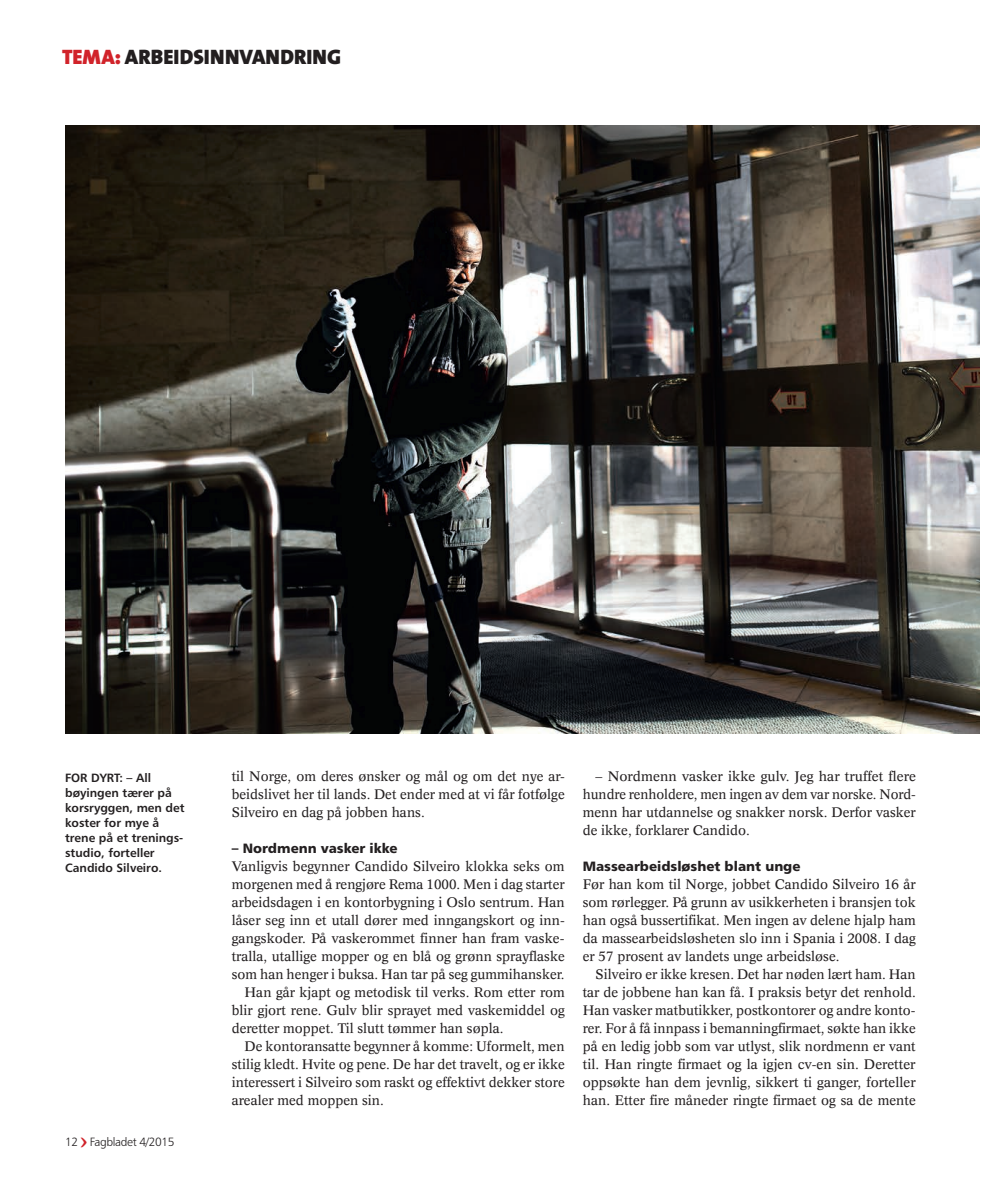
<style>
.page{position:relative;width:981px;height:1194px;background:#fff}
.page>*{position:absolute;margin:0;border:0;box-sizing:border-box;transform-origin:0 0}
.t1{font:900 21px "The Mix";color:#231f20}
.t2{font:13.5px/18px "Concorde";color:#231f20;text-align:justify}
.t3{font:13.5px "Humanist 777 BT Black B";color:#231f20}
.t4{font:12px/15px "Humanist 777 BT Bold B";color:#231f20}
.t5{font:12px "Humanist 777 BT Light B";letter-spacing:-.03em;color:#231f20}
.s1{color:#d1232a}
.s2{font-family:"Fagbladet Pil";color:#d1232a}
</style>
<div class="page">
<img style="left:65px;top:125px;width:914px;height:608px">
<h1 class="t1" style="left:62px;top:43px;width:280px"><span class="s1">TEMA:</span> ARBEIDSINNVANDRING</h1>
<p class="t4" style="left:65px;top:769px;width:121px">FOR DYRT: – All bøyingen tærer på korsryggen, men det koster for mye å trene på et trenings&shy;studio, forteller<br>Candido Silveiro.</p>
<p class="t5" style="left:65px;top:1134px;width:111px">12 <span class="s2">&lt;</span> Fagbladet 4/2015</p>
<p class="t2" style="left:232px;top:767px;width:334px">til Norge, om deres ønsker og mål og om det nye ar&shy;beidslivet her til lands. Det ender med at vi får fotfølge Silveiro en dag på jobben hans.</p>
<p class="t3" style="left:232px;top:839px;width:167px">– Nordmenn vasker ikke</p>
<p class="t2" style="left:232px;top:857px;width:334px">Vanligvis begynner Candido Silveiro klokka seks om</p>
<p class="t2" style="left:232px;top:875px;width:334px">morgenen med å rengjøre Rema 1000. Men i dag starter</p>
<p class="t2" style="left:232px;top:893px;width:334px">arbeidsdagen i en kontorbygning i Oslo sentrum. Han</p>
<p class="t2" style="left:232px;top:911px;width:334px">låser seg inn et utall dører med inngangskort og inn-</p>
<p class="t2" style="left:232px;top:929px;width:334px">gangskoder. På vaskerommet finner han fram vaske-</p>
<p class="t2" style="left:232px;top:947px;width:334px">tralla, utallige mopper og en blå og grønn sprayflaske</p>
<p class="t2" style="left:232px;top:965px;width:334px">som han henger i buksa. Han tar på seg gummihansker.</p>
<p class="t2" style="left:244px;top:983px;width:322px">Han går kjapt og metodisk til verks. Rom etter rom</p>
<p class="t2" style="left:232px;top:1001px;width:334px">blir gjort rene. Gulv blir sprayet med vaskemiddel og</p>
<p class="t2" style="left:232px;top:1019px;width:273px">deretter moppet. Til slutt tømmer han søpla.</p>
<p class="t2" style="left:244px;top:1037px;width:321px">De kontoransatte begynner å komme: Uformelt, men</p>
<p class="t2" style="left:232px;top:1055px;width:334px">stilig kledt. Hvite og pene. De har det travelt, og er ikke</p>
<p class="t2" style="left:232px;top:1073px;width:334px">interessert i Silveiro som raskt og effektivt dekker store</p>
<p class="t2" style="left:232px;top:1091px;width:154px">arealer med moppen sin.</p>
<p class="t2" style="left:582px;top:767px;width:334px;text-indent:13px">– Nordmenn vasker ikke gulv. Jeg har truffet flere hundre renholdere, men ingen av dem var norske. Nord&shy;menn har utdannelse og snakker norsk. Derfor vasker de ikke, forklarer Candido.</p>
<p class="t3" style="left:582px;top:857px;width:219px">Massearbeidsløshet blant unge</p>
<p class="t2" style="left:582px;top:875px;width:334px">Før han kom til Norge, jobbet Candido Silveiro 16 år som rørlegger. På grunn av usikkerheten i bransjen tok han også bussertifikat. Men ingen av delene hjalp ham da massearbeidsløsheten slo inn i Spania i 2008. I dag er 57 prosent av landets unge arbeidsløse.</p>
<p class="t2" style="left:582px;top:965px;width:334px;text-indent:13px">Silveiro er ikke kresen. Det har nøden lært ham. Han tar de jobbene han kan få. I praksis betyr det renhold.<br>Han vasker matbutikker, postkontorer og andre konto&shy;rer. For å få innpass i bemanningfirmaet, søkte han ikke på en ledig jobb som var utlyst, slik nordmenn er vant til. Han ringte firmaet og la igjen cv-en sin. Deretter oppsøkte han dem jevnlig, sikkert ti ganger, forteller han. Etter fire måneder ringte firmaet og sa de mente</p>
</div>
